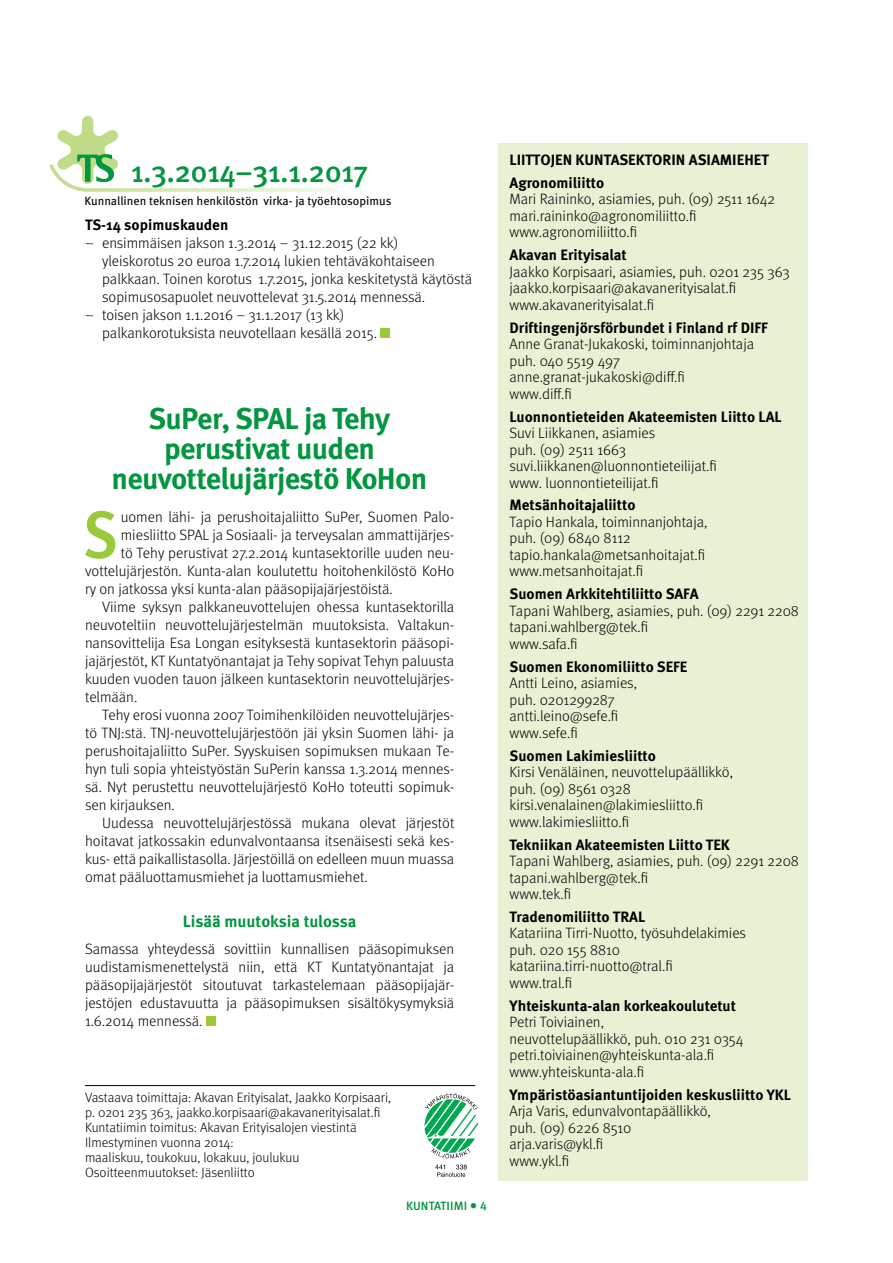
<style>
.page{position:relative;width:893px;height:1263px;background:#fff}
.page>*{position:absolute;margin:0;border:0;box-sizing:border-box;transform-origin:0 0}
.leipis_met_10_12_ANF{font:700 67.05px "Meta Cond OT";color:#9aca3c}
.ots_met_3{font:700 30px/30px "Meta OT";letter-spacing:-.025em;color:#03953f;text-align:center}
.ots_met_1{font:500 30px "Meta OT";letter-spacing:-.025em;color:#03953f}
.väliots_met_1{font:700 16.5px "Meta OT";letter-spacing:-.005em;color:#03953f}
.asiamiehet_met_leipi{font:300 15px/16.5px "Meta OT";color:#000}
.leipis_met_10_12{font:300 15px/18px "Meta OT";color:#000;text-align:justify}
.asiamiehet_met_liitt{font:700 15px "Meta OT";color:#000}
.leipis_met_PA_1{font:300 15px/18px "Meta OT";letter-spacing:-.005em;color:#000}
.leipis_met_10_12_ANF-2{font:300 15px "Meta OT";color:#000}
.leipis_met_10_12_EI{font:300 15px/18px "Meta OT";letter-spacing:-.005em;color:#000;text-align:justify}
.asiamiehet_met_leipi-2{font:700 15px "Meta OT";color:#000}
.leipis_met_10_12_EIS{font:700 15px "Meta OT";color:#000}
.asiamiehet_met_leipi-3{font:300 13.5px/15px "Meta OT";color:#000}
.leipis_met_10_12-2{font:12px "Meta OT";color:#000}
.t1{font:500 12px "Meta OT";letter-spacing:.01em;color:#03953f}
.s1{font-size:15px}
</style>
<div class="page">
<svg style="left:435px;top:1164px;width:32px;height:13px"></svg>
<svg style="left:424px;top:1093px;width:54px;height:65px"></svg>
<div style="left:499px;top:143px;width:309px;height:1038px;background:#e8f1d4"></div>
<hr style="left:85px;top:1085px;width:390px;height:1px;background:#000">
<svg style="left:49px;top:116px;width:288px;height:76px"></svg>
<div style="left:380px;top:329px;width:10px;height:9px;background:#9aca3c"></div>
<div style="left:206px;top:1017px;width:9px;height:9px;background:#9aca3c"></div>
<p class="ots_met_1" style="left:131px;top:153px;width:239px">1.3.2014–31.1.2017</p>
<p class="leipis_met_10_12_EIS" style="left:85px;top:215px;width:145px">TS-14 sopimuskauden</p>
<p class="leipis_met_PA_1" style="left:102px;top:234px;width:372px;text-indent:-17px">– ensimmäisen jakson 1.3.2014 – 31.12.2015 (22 kk) yleiskorotus 20 euroa 1.7.2014 lukien tehtäväkohtaiseen palkkaan. Toinen korotus 1.7.2015, jonka keskitetystä käytöstä sopimusosapuolet neuvottelevat 31.5.2014 mennessä.</p>
<p class="leipis_met_PA_1" style="left:102px;top:306px;width:276px;text-indent:-17px">– toisen jakson 1.1.2016 – 31.1.2017 (13 kk) palkankorotuksista neuvotellaan kesällä 2015.</p>
<p class="leipis_met_10_12-2" style="left:84px;top:193px;width:309px">Kunnallinen teknisen henkilöstön virka- ja työehtosopimus</p>
<p class="ots_met_3" style="left:112px;top:404px;width:317px">SuPer, SPAL ja Tehy perustivat uuden neuvottelujärjestö KoHon</p>
<p class="leipis_met_10_12_ANF" style="left:83px;top:492px;width:36px">S</p>
<p class="leipis_met_10_12_ANF-2" style="left:121px;top:508px;width:335px">uomen lähi- ja perushoitajaliitto SuPer, Suomen Palo-</p>
<p class="leipis_met_10_12_ANF-2" style="left:121px;top:526px;width:335px">miesliitto SPAL ja Sosiaali- ja terveysalan ammattijärjes-</p>
<p class="leipis_met_10_12_ANF-2" style="left:121px;top:544px;width:335px">tö Tehy perustivat 27.2.2014 kuntasektorille uuden neu-</p>
<p class="leipis_met_10_12_ANF-2" style="left:85px;top:562px;width:371px">vottelujärjestön. Kunta-alan koulutettu hoitohenkilöstö KoHo</p>
<p class="leipis_met_10_12_ANF-2" style="left:85px;top:580px;width:309px">ry on jatkossa yksi kunta-alan pääsopijajärjestöistä.</p>
<p class="leipis_met_10_12" style="left:85px;top:598px;width:371px;text-indent:17px">Viime syksyn palkkaneuvottelujen ohessa kuntasektorilla neuvoteltiin neuvottelujärjestelmän muutoksista. Valtakun&shy;nansovittelija Esa Longan esityksestä kuntasektorin pääsopi&shy;jajärjestöt, KT Kuntatyönantajat ja Tehy sopivat Tehyn paluusta kuuden vuoden tauon jälkeen kuntasektorin neuvottelujärjes&shy;telmään.</p>
<p class="leipis_met_10_12" style="left:85px;top:706px;width:371px;text-indent:17px">Tehy erosi vuonna 2007 Toimihenkilöiden neuvottelujärjes&shy;tö TNJ:stä. TNJ-neuvottelujärjestöön jäi yksin Suomen lähi- ja perushoitajaliitto SuPer. Syyskuisen sopimuksen mukaan Te&shy;hyn tuli sopia yhteistyöstän SuPerin kanssa 1.3.2014 mennes&shy;sä. Nyt perustettu neuvottelujärjestö KoHo toteutti sopimuk&shy;sen kirjauksen.</p>
<p class="leipis_met_10_12" style="left:85px;top:814px;width:371px;text-indent:17px">Uudessa neuvottelujärjestössä mukana olevat järjestöt hoitavat jatkossakin edunvalvontaansa itsenäisesti sekä kes&shy;kus- että paikallistasolla. Järjestöillä on edelleen muun muassa omat pääluottamusmiehet ja luottamusmiehet.</p>
<p class="väliots_met_1" style="left:183px;top:911px;width:175px">Lisää muutoksia tulossa</p>
<p class="leipis_met_10_12_EI" style="left:85px;top:940px;width:371px">Samassa yhteydessä sovittiin kunnallisen pääsopimuksen uudistamismenettelystä niin, että KT Kuntatyönantajat ja pääsopijajärjestöt sitoutuvat tarkastelemaan pääsopijajär&shy;jestöjen edustavuutta ja pääsopimuksen sisältökysymyksiä 1.6.2014 mennessä.</p>
<p class="asiamiehet_met_leipi-3" style="left:85px;top:1090px;width:308px">Vastaava toimittaja: Akavan Erityisalat, Jaakko Korpisaari, p. 0201 235 363, jaakko.korpisaari@akavanerityisalat.fi</p>
<p class="asiamiehet_met_leipi-3" style="left:85px;top:1120px;width:273px">Kuntatiimin toimitus: Akavan Erityisalojen viestintä</p>
<p class="asiamiehet_met_leipi-3" style="left:85px;top:1135px;width:150px">Ilmestyminen vuonna 2014:</p>
<p class="asiamiehet_met_leipi-3" style="left:85px;top:1150px;width:216px">maaliskuu, toukokuu, lokakuu, joulukuu</p>
<p class="asiamiehet_met_leipi-3" style="left:85px;top:1165px;width:171px">Osoitteenmuutokset: Jäsenliitto</p>
<p class="t1" style="left:406px;top:1198px;width:82px">KUNTATIIMI <span class="s1">•</span> 4</p>
<p class="asiamiehet_met_liitt" style="left:510px;top:150px;width:261px">LIITTOJEN KUNTASEKTORIN ASIAMIEHET</p>
<p class="asiamiehet_met_liitt" style="left:510px;top:173px;width:96px">Agronomiliitto</p>
<p class="asiamiehet_met_leipi" style="left:510px;top:191px;width:267px">Mari Raininko, asiamies, puh. (09) 2511 1642</p>
<p class="asiamiehet_met_leipi" style="left:510px;top:208px;width:188px">mari.raininko@agronomiliitto.fi</p>
<p class="asiamiehet_met_leipi" style="left:510px;top:224px;width:129px">www.agronomiliitto.fi</p>
<p class="asiamiehet_met_liitt" style="left:510px;top:246px;width:119px">Akavan Erityisalat</p>
<p class="asiamiehet_met_leipi" style="left:510px;top:264px;width:282px">Jaakko Korpisaari, asiamies, puh. 0201 235 363</p>
<p class="asiamiehet_met_leipi" style="left:510px;top:280px;width:228px">jaakko.korpisaari@akavanerityisalat.fi</p>
<p class="asiamiehet_met_leipi" style="left:510px;top:297px;width:146px">www.akavanerityisalat.fi</p>
<p class="asiamiehet_met_leipi-2" style="left:510px;top:318px;width:260px">Driftingenjörsförbundet i Finland rf DIFF</p>
<p class="asiamiehet_met_leipi" style="left:510px;top:336px;width:246px">Anne Granat-Jukakoski, toiminnanjohtaja</p>
<p class="asiamiehet_met_leipi" style="left:510px;top:353px;width:112px">puh. 040 5519 497</p>
<p class="asiamiehet_met_leipi" style="left:510px;top:369px;width:177px">anne.granat-jukakoski@diff.fi</p>
<p class="asiamiehet_met_leipi" style="left:510px;top:386px;width:64px">www.diff.fi</p>
<p class="asiamiehet_met_liitt" style="left:510px;top:407px;width:274px">Luonnontieteiden Akateemisten Liitto LAL</p>
<p class="asiamiehet_met_leipi" style="left:510px;top:425px;width:147px">Suvi Liikkanen, asiamies</p>
<p class="asiamiehet_met_leipi" style="left:510px;top:441px;width:118px">puh. (09) 2511 1663</p>
<p class="asiamiehet_met_leipi" style="left:510px;top:458px;width:209px">suvi.liikkanen@luonnontieteilijat.fi</p>
<p class="asiamiehet_met_leipi" style="left:510px;top:474px;width:151px">www. luonnontieteilijat.fi</p>
<p class="asiamiehet_met_liitt" style="left:510px;top:496px;width:127px">Metsänhoitajaliitto</p>
<p class="asiamiehet_met_leipi" style="left:510px;top:514px;width:199px">Tapio Hankala, toiminnanjohtaja, puh. (09) 6840 8112</p>
<p class="asiamiehet_met_leipi" style="left:510px;top:547px;width:197px">tapio.hankala@metsanhoitajat.fi</p>
<p class="asiamiehet_met_leipi" style="left:510px;top:563px;width:135px">www.metsanhoitajat.fi</p>
<p class="asiamiehet_met_liitt" style="left:510px;top:585px;width:191px">Suomen Arkkitehtiliitto SAFA</p>
<p class="asiamiehet_met_leipi" style="left:510px;top:603px;width:291px">Tapani Wahlberg, asiamies, puh. (09) 2291 2208</p>
<p class="asiamiehet_met_leipi" style="left:510px;top:619px;width:140px">tapani.wahlberg@tek.fi</p>
<p class="asiamiehet_met_leipi" style="left:510px;top:636px;width:70px">www.safa.fi</p>
<p class="asiamiehet_met_liitt" style="left:510px;top:657px;width:179px">Suomen Ekonomiliitto SEFE</p>
<p class="asiamiehet_met_leipi" style="left:510px;top:675px;width:129px">Antti Leino, asiamies,</p>
<p class="asiamiehet_met_leipi" style="left:510px;top:692px;width:107px">puh. 0201299287</p>
<p class="asiamiehet_met_leipi" style="left:510px;top:708px;width:110px">antti.leino@sefe.fi</p>
<p class="asiamiehet_met_leipi" style="left:510px;top:725px;width:70px">www.sefe.fi</p>
<p class="asiamiehet_met_liitt" style="left:510px;top:746px;width:148px">Suomen Lakimiesliitto</p>
<p class="asiamiehet_met_leipi" style="left:510px;top:764px;width:225px">Kirsi Venäläinen, neuvottelupäällikkö,</p>
<p class="asiamiehet_met_leipi" style="left:510px;top:780px;width:123px">puh. (09) 8561 0328</p>
<p class="asiamiehet_met_leipi" style="left:510px;top:797px;width:195px">kirsi.venalainen@lakimiesliitto.fi</p>
<p class="asiamiehet_met_leipi" style="left:510px;top:813px;width:121px">www.lakimiesliitto.fi</p>
<p class="asiamiehet_met_liitt" style="left:510px;top:835px;width:222px">Tekniikan Akateemisten Liitto TEK</p>
<p class="asiamiehet_met_leipi" style="left:510px;top:853px;width:291px">Tapani Wahlberg, asiamies, puh. (09) 2291 2208</p>
<p class="asiamiehet_met_leipi" style="left:510px;top:869px;width:140px">tapani.wahlberg@tek.fi</p>
<p class="asiamiehet_met_leipi" style="left:510px;top:886px;width:63px">www.tek.fi</p>
<p class="asiamiehet_met_liitt" style="left:510px;top:907px;width:137px">Tradenomiliitto TRAL</p>
<p class="asiamiehet_met_leipi" style="left:510px;top:925px;width:238px">Katariina Tirri-Nuotto, työsuhdelakimies</p>
<p class="asiamiehet_met_leipi" style="left:510px;top:942px;width:112px">puh. 020 155 8810</p>
<p class="asiamiehet_met_leipi" style="left:510px;top:958px;width:165px">katariina.tirri-nuotto@tral.fi</p>
<p class="asiamiehet_met_leipi" style="left:510px;top:975px;width:64px">www.tral.fi</p>
<p class="asiamiehet_met_liitt" style="left:510px;top:996px;width:228px">Yhteiskunta-alan korkeakoulutetut</p>
<p class="asiamiehet_met_leipi" style="left:510px;top:1014px;width:235px">Petri Toiviainen,<br>neuvottelupäällikkö, puh. 010 231 0354</p>
<p class="asiamiehet_met_leipi" style="left:510px;top:1047px;width:206px">petri.toiviainen@yhteiskunta-ala.fi</p>
<p class="asiamiehet_met_leipi" style="left:510px;top:1064px;width:136px">www.yhteiskunta-ala.fi</p>
<p class="asiamiehet_met_liitt" style="left:510px;top:1085px;width:283px">Ympäristöasiantuntijoiden keskusliitto YKL</p>
<p class="asiamiehet_met_leipi" style="left:510px;top:1103px;width:203px">Arja Varis, edunvalvontapäällikkö, puh. (09) 6226 8510</p>
<p class="asiamiehet_met_leipi" style="left:510px;top:1136px;width:95px">arja.varis@ykl.fi</p>
<p class="asiamiehet_met_leipi" style="left:510px;top:1152px;width:61px">www.ykl.fi</p>
</div>
